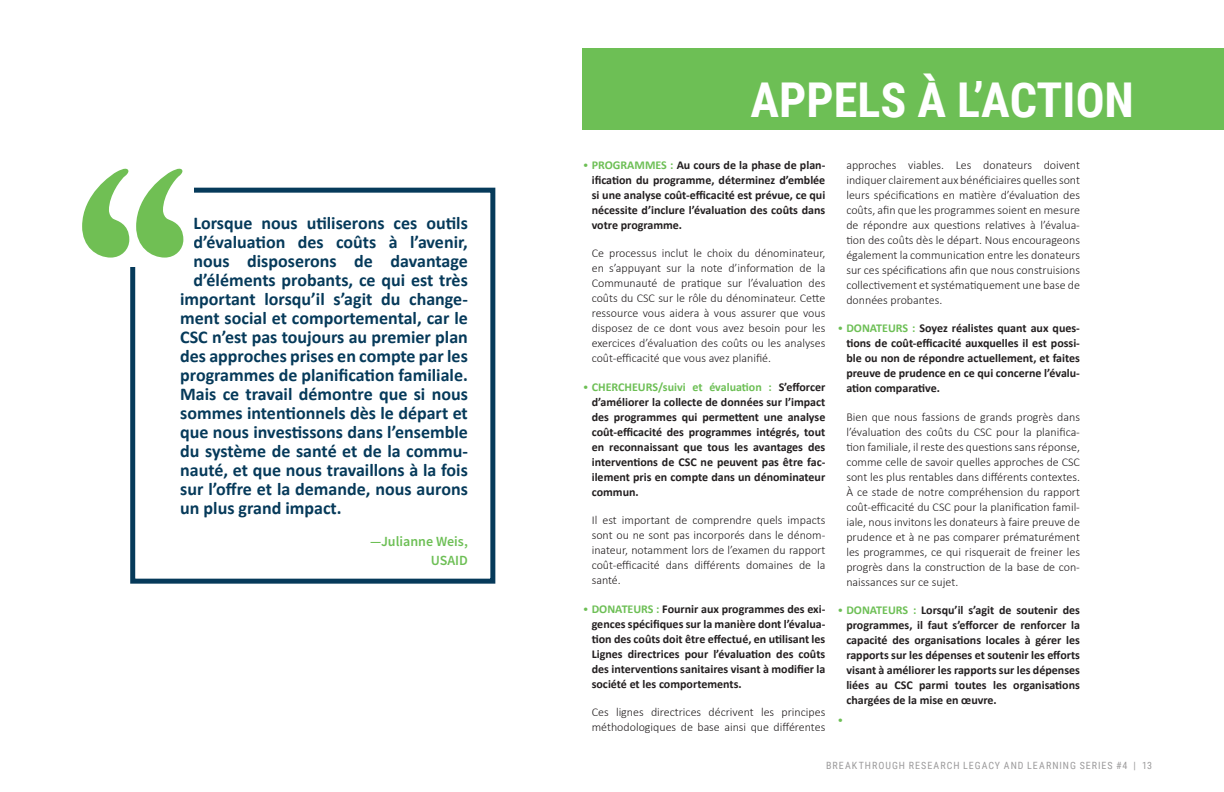
<style>
.page{position:relative;width:1224px;height:792px;background:#fff}
.page>*{position:absolute;margin:0;border:0;box-sizing:border-box;transform-origin:0 0}
.RunningHeadings_Right{font:700 48px "Roboto Condensed";color:#fff}
.Deck_Para{font:700 18px "Calibri";color:#063a5a}
.Deck_Para-2{font:600 14px/19px "Source Sans Pro";color:#6dbf55;text-align:right}
.Normal_Indented{font:300 12px/15px "Calibri";color:#231f20;text-align:justify}
.t1{font:700 12px/15px "Calibri";color:#231f20;text-align:justify}
.t2{font:300 12px "Calibri";color:#6dbf55}
.t3{font:10px "Roboto Condensed";letter-spacing:.1em;color:#9c9b9c}
.s1{font-weight:300;color:#6dbf55}
.s2{color:#6dbf55}
</style>
<div class="page">
<div style="left:583px;top:49px;width:641px;height:81px;background:#6dbf55"></div>
<div style="left:130px;top:188px;width:365px;height:396px;border:5px solid #063a5a"></div>
<div style="left:72px;top:160px;width:122px;height:106px;background:#fff"></div>
<svg style="left:82px;top:169px;width:47px;height:89px"></svg>
<svg style="left:136px;top:169px;width:47px;height:89px"></svg>
<p class="Deck_Para" style="left:194px;top:210px;width:276px">Lorsque nous utiliserons ces outils</p>
<p class="Deck_Para" style="left:194px;top:229px;width:276px">d’évaluation des coûts à l’avenir,</p>
<p class="Deck_Para" style="left:194px;top:248px;width:276px">nous disposerons de davantage</p>
<p class="Deck_Para" style="left:194px;top:267px;width:276px">d’éléments probants, ce qui est très</p>
<p class="Deck_Para" style="left:180px;top:286px;width:289px">important lorsqu’il s’agit du change-</p>
<p class="Deck_Para" style="left:180px;top:305px;width:289px">ment social et comportemental, car le</p>
<p class="Deck_Para" style="left:180px;top:324px;width:289px">CSC n’est pas toujours au premier plan</p>
<p class="Deck_Para" style="left:180px;top:343px;width:289px">des approches prises en compte par les</p>
<p class="Deck_Para" style="left:180px;top:362px;width:289px">programmes de planification familiale.</p>
<p class="Deck_Para" style="left:180px;top:381px;width:289px">Mais ce travail démontre que si nous</p>
<p class="Deck_Para" style="left:180px;top:400px;width:289px">sommes intentionnels dès le départ et</p>
<p class="Deck_Para" style="left:180px;top:419px;width:289px">que nous investissons dans l’ensemble</p>
<p class="Deck_Para" style="left:180px;top:438px;width:289px">du système de santé et de la commu-</p>
<p class="Deck_Para" style="left:180px;top:457px;width:289px">nauté, et que nous travaillons à la fois</p>
<p class="Deck_Para" style="left:180px;top:476px;width:289px">sur l’offre et la demande, nous aurons</p>
<p class="Deck_Para" style="left:180px;top:495px;width:163px">un plus grand impact.</p>
<p class="Deck_Para-2" style="left:370px;top:532px;width:99px">—Julianne Weis,<br>USAID</p>
<p class="RunningHeadings_Right" style="left:751px;top:66px;width:385px">APPELS À L’ACTION</p>
<p class="t1" style="left:592px;top:157px;width:235px;text-indent:-9px"><span class="s1">•</span> <span class="s2">PROGRAMMES :</span> Au cours de la phase de plan&shy;ification du programme, déterminez d’emblée si une analyse coût-efficacité est prévue, ce qui nécessite d’inclure l’évaluation des coûts dans votre programme.</p>
<p class="Normal_Indented" style="left:592px;top:246px;width:235px">Ce processus inclut le choix du dénominateur, en s’appuyant sur la note d’information de la Communauté de pratique sur l’évaluation des coûts du CSC sur le rôle du dénominateur. Cette ressource vous aidera à vous assurer que vous disposez de ce dont vous avez besoin pour les exercices d’évaluation des coûts ou les analyses coût-efficacité que vous avez planifié.</p>
<p class="t1" style="left:592px;top:379px;width:235px;text-indent:-9px"><span class="s1">•</span> <span class="s2">CHERCHEURS/suivi et évaluation :</span> S’efforcer d’améliorer la collecte de données sur l’impact des programmes qui permettent une analyse coût-efficacité des programmes intégrés, tout en reconnaissant que tous les avantages des interventions de CSC ne peuvent pas être fac&shy;ilement pris en compte dans un dénominateur commun.</p>
<p class="Normal_Indented" style="left:592px;top:513px;width:235px">Il est important de comprendre quels impacts sont ou ne sont pas incorporés dans le dénom&shy;inateur, notamment lors de l’examen du rapport coût-efficacité dans différents domaines de la santé.</p>
<p class="t1" style="left:592px;top:601px;width:235px;text-indent:-9px"><span class="s1">•</span> <span class="s2">DONATEURS :</span> Fournir aux programmes des exi&shy;gences spécifiques sur la manière dont l’évalua&shy;tion des coûts doit être effectué, en utilisant les Lignes directrices pour l’évaluation des coûts des interventions sanitaires visant à modifier la société et les comportements.</p>
<p class="Normal_Indented" style="left:592px;top:705px;width:235px">Ces lignes directrices décrivent les principes méthodologiques de base ainsi que différentes</p>
<p class="Normal_Indented" style="left:846px;top:157px;width:235px">approches viables. Les donateurs doivent indiquer clairement aux bénéficiaires quelles sont leurs spécifications en matière d’évaluation des coûts, afin que les programmes soient en mesure de répondre aux questions relatives à l’évalua&shy;tion des coûts dès le départ. Nous encourageons également la communication entre les donateurs sur ces spécifications afin que nous construisions collectivement et systématiquement une base de données probantes.</p>
<p class="t1" style="left:846px;top:321px;width:235px;text-indent:-9px"><span class="s1">•</span> <span class="s2">DONATEURS :</span> Soyez réalistes quant aux ques&shy;tions de coût-efficacité auxquelles il est possi&shy;ble ou non de répondre actuellement, et faites preuve de prudence en ce qui concerne l’évalu&shy;ation comparative.</p>
<p class="Normal_Indented" style="left:846px;top:409px;width:235px">Bien que nous fassions de grands progrès dans l’évaluation des coûts du CSC pour la planifica&shy;tion familiale, il reste des questions sans réponse, comme celle de savoir quelles approches de CSC sont les plus rentables dans différents contextes.<br>À ce stade de notre compréhension du rapport coût-efficacité du CSC pour la planification famil&shy;iale, nous invitons les donateurs à faire preuve de prudence et à ne pas comparer prématurément les programmes, ce qui risquerait de freiner les progrès dans la construction de la base de con&shy;naissances sur ce sujet.</p>
<p class="t1" style="left:846px;top:603px;width:235px;text-indent:-9px"><span class="s1">•</span> <span class="s2">DONATEURS :</span> Lorsqu’il s’agit de soutenir des programmes, il faut s’efforcer de renforcer la capacité des organisations locales à gérer les rapports sur les dépenses et soutenir les efforts visant à améliorer les rapports sur les dépenses liées au CSC parmi toutes les organisations chargées de la mise en œuvre.</p>
<p class="t2" style="left:837px;top:712px;width:7px">•</p>
<p class="t3" style="left:826px;top:758px;width:327px">BREAKTHROUGH RESEARCH LEGACY AND LEARNING SERIES #4 | 13</p>
</div>
